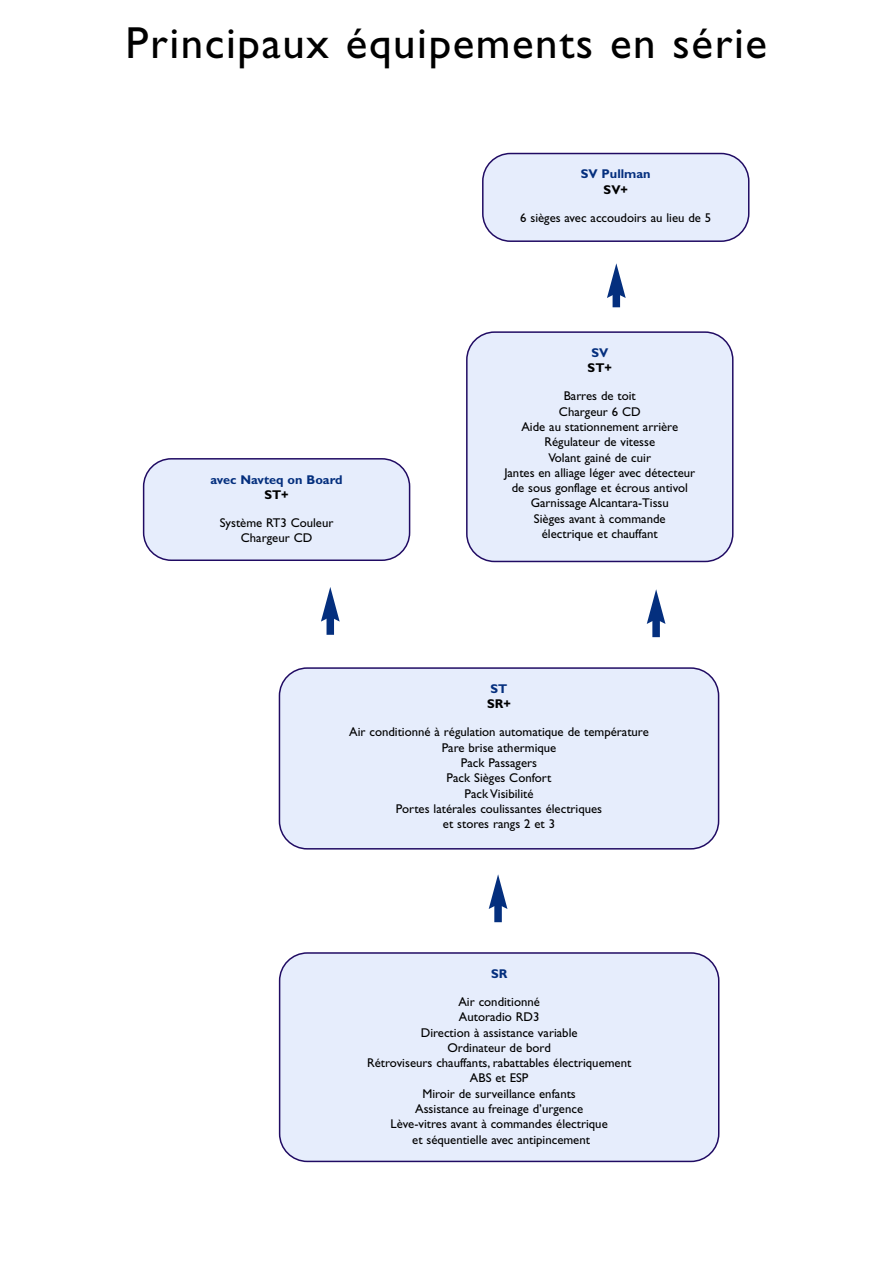
<style>
.page{position:relative;width:893px;height:1263px;background:#fff}
.page>*{position:absolute;margin:0;border:0;box-sizing:border-box;transform-origin:0 0}
.t1{font:45px "Gill Sans";letter-spacing:.035em;color:#000}
.t2{font:12.75px/15.3px "Gill Sans";color:#000;text-align:center}
.t3{font:700 12.75px "Gill Sans";color:#042f7e}
.t4{font:700 12.75px "Gill Sans";color:#000}
</style>
<div class="page">
<svg style="left:482px;top:153px;width:267px;height:89px;background:#dee4f6"></svg>
<svg style="left:143px;top:458px;width:267px;height:103px;background:#dfe5f6"></svg>
<div style="left:279px;top:667px;width:440px;height:182px;background:#e6edfc"></div>
<div style="left:279px;top:952px;width:440px;height:210px;background:#e6edfc"></div>
<div style="left:327px;top:615px;width:7px;height:20px;background:#042f7e"></div>
<svg style="left:321px;top:587px;width:19px;height:35px"></svg>
<div style="left:613px;top:291px;width:7px;height:16px;background:#042f7e"></div>
<svg style="left:607px;top:263px;width:19px;height:35px"></svg>
<div style="left:494px;top:902px;width:8px;height:20px;background:#042f7e"></div>
<svg style="left:489px;top:874px;width:18px;height:35px"></svg>
<div style="left:466px;top:331px;width:267px;height:231px;background:#e6edfc"></div>
<div style="left:652px;top:617px;width:8px;height:20px;background:#042f7e"></div>
<svg style="left:647px;top:589px;width:18px;height:35px"></svg>
<h1 class="t1" style="left:126px;top:25px;width:643px">Principaux équipements en série</h1>
<p class="t3" style="left:211px;top:474px;width:134px">avec Navteq on Board</p>
<p class="t4" style="left:264px;top:489px;width:26px">ST+</p>
<p class="t2" style="left:220px;top:516px;width:115px">Système RT3 Couleur<br>Chargeur CD</p>
<p class="t3" style="left:581px;top:169px;width:71px">SV Pullman</p>
<p class="t4" style="left:604px;top:184px;width:26px">SV+</p>
<p class="t2" style="left:520px;top:211px;width:193px">6 sièges avec accoudoirs au lieu de 5</p>
<p class="t3" style="left:591px;top:347px;width:18px">SV</p>
<p class="t4" style="left:588px;top:363px;width:26px">ST+</p>
<p class="t2" style="left:504px;top:389px;width:192px">Barres de toit<br>Chargeur 6 CD<br>Aide au stationnement arrière<br>Régulateur de vitesse<br>Volant gainé de cuir<br>Jantes en alliage léger avec détecteur de sous gonflage et écrous antivol<br>Garnissage Alcantara-Tissu<br>Sièges avant à commande<br>électrique et chauffant</p>
<p class="t3" style="left:491px;top:683px;width:18px">ST</p>
<p class="t4" style="left:487px;top:699px;width:25px">SR+</p>
<p class="t2" style="left:349px;top:725px;width:301px">Air conditionné à régulation automatique de température<br>Pare brise athermique<br>Pack Passagers<br>Pack Sièges Confort<br>Pack Visibilité<br>Portes latérales coulissantes électriques<br>et stores rangs 2 et 3</p>
<p class="t3" style="left:491px;top:968px;width:18px">SR</p>
<p class="t2" style="left:367px;top:995px;width:266px">Air conditionné<br>Autoradio RD3<br>Direction à assistance variable<br>Ordinateur de bord<br>Rétroviseurs chauffants, rabattables électriquement<br>ABS et ESP<br>Miroir de surveillance enfants<br>Assistance au freinage d’urgence<br>Lève-vitres avant à commandes électrique<br>et séquentielle avec antipincement</p>
</div>
